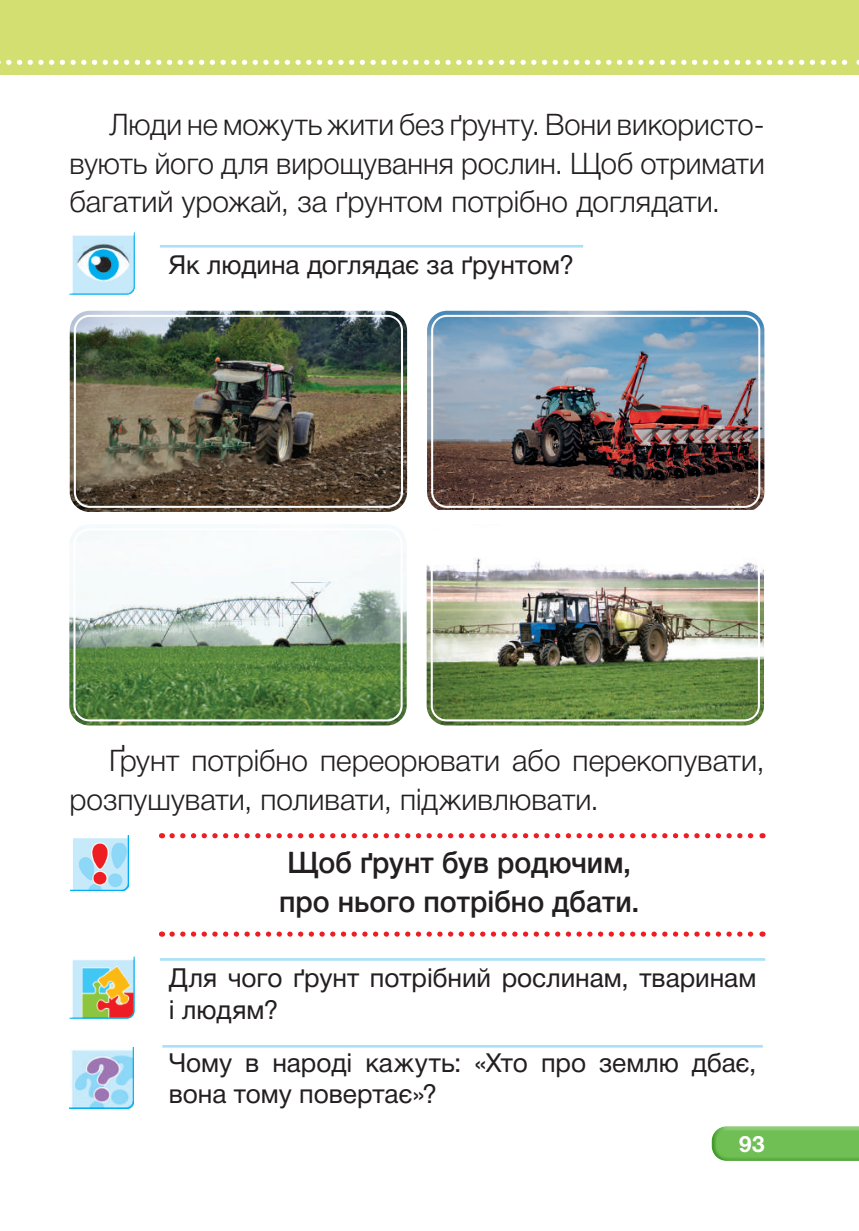
<style>
.page{position:relative;width:859px;height:1231px;background:#fff}
.page>*{position:absolute;margin:0;border:0;box-sizing:border-box;transform-origin:0 0}
.t1{font:300 29.75px/38.5px "Helvetica Neue Cyr";color:#231f20;text-align:justify}
.t2{font:500 29.75px/38.5px "Helvetica Neue Cyr";color:#231f20;scale:.96 1}
.t3{font:26.25px/31.5px "Helvetica Neue Cyr";letter-spacing:-.005em;color:#231f20}
.t4{font:700 22.75px "Helvetica Neue Cyr";color:#fff}
</style>
<div class="page">
<div style="left:0;top:0;width:858px;height:74px;background:#d3e071"></div>
<div style="left:711px;top:1123px;width:147px;height:39px;background:#6fbf54;opacity:.75"></div>
<svg style="left:0;top:60px;width:859px;height:5px"></svg>
<img style="left:69px;top:232px;width:65px;height:62px">
<hr style="left:160px;top:245px;width:423px;height:2px;background:#aae0f9">
<img style="left:69px;top:525px;width:337px;height:200px">
<div style="left:63px;top:518px;width:349px;height:213px;border:2px solid #fff;border-radius:25px"></div>
<div style="left:73px;top:528px;width:329px;height:193px;border:2px solid #fff;border-radius:15px"></div>
<img style="left:427px;top:311px;width:337px;height:199px">
<div style="left:421px;top:304px;width:349px;height:214px;border:2px solid #fff;border-radius:25px"></div>
<div style="left:431px;top:315px;width:329px;height:193px;border:2px solid #fff;border-radius:15px"></div>
<img style="left:70px;top:311px;width:337px;height:201px">
<div style="left:64px;top:304px;width:349px;height:214px;border:2px solid #fff;border-radius:25px"></div>
<div style="left:74px;top:315px;width:329px;height:193px;border:2px solid #fff;border-radius:15px"></div>
<img style="left:426px;top:558px;width:337px;height:167px">
<div style="left:420px;top:518px;width:349px;height:213px;border:2px solid #fff;border-radius:25px"></div>
<div style="left:430px;top:528px;width:329px;height:193px;border:2px solid #fff;border-radius:15px"></div>
<svg style="left:172px;top:833px;width:590px;height:5px"></svg>
<svg style="left:172px;top:931px;width:590px;height:5px"></svg>
<img style="left:69px;top:956px;width:65px;height:62px">
<hr style="left:160px;top:958px;width:605px;height:2px;background:#aae0f9">
<img style="left:69px;top:1047px;width:65px;height:61px">
<hr style="left:162px;top:1044px;width:600px;height:3px;background:#aae0f9">
<img style="left:70px;top:835px;width:58px;height:55px">
<p class="t1" style="left:69px;top:106px;width:696px;text-indent:40px">Люди не можуть жити без ґрунту. Вони використо&shy;вують його для вирощування рослин. Щоб отримати багатий урожай, за ґрунтом потрібно доглядати.</p>
<p class="t3" style="left:169px;top:249px;width:407px">Як людина доглядає за ґрунтом?</p>
<p class="t1" style="left:69px;top:741px;width:696px;text-indent:40px">Ґрунт потрібно переорювати або перекопувати, розпушувати, поливати, підживлювати.</p>
<p class="t2" style="left:279px;top:843px;width:377px">Щоб ґрунт був родючим, про нього потрібно дбати.</p>
<p class="t3" style="left:169px;top:962px;width:589px">Для чого ґрунт потрібний рослинам, тваринам і людям?</p>
<p class="t3" style="left:169px;top:1046px;width:589px">Чому в народі кажуть: «Хто про землю дбає, вона тому повертає»?</p>
<p class="t4" style="left:738px;top:1130px;width:27px">93</p>
</div>
